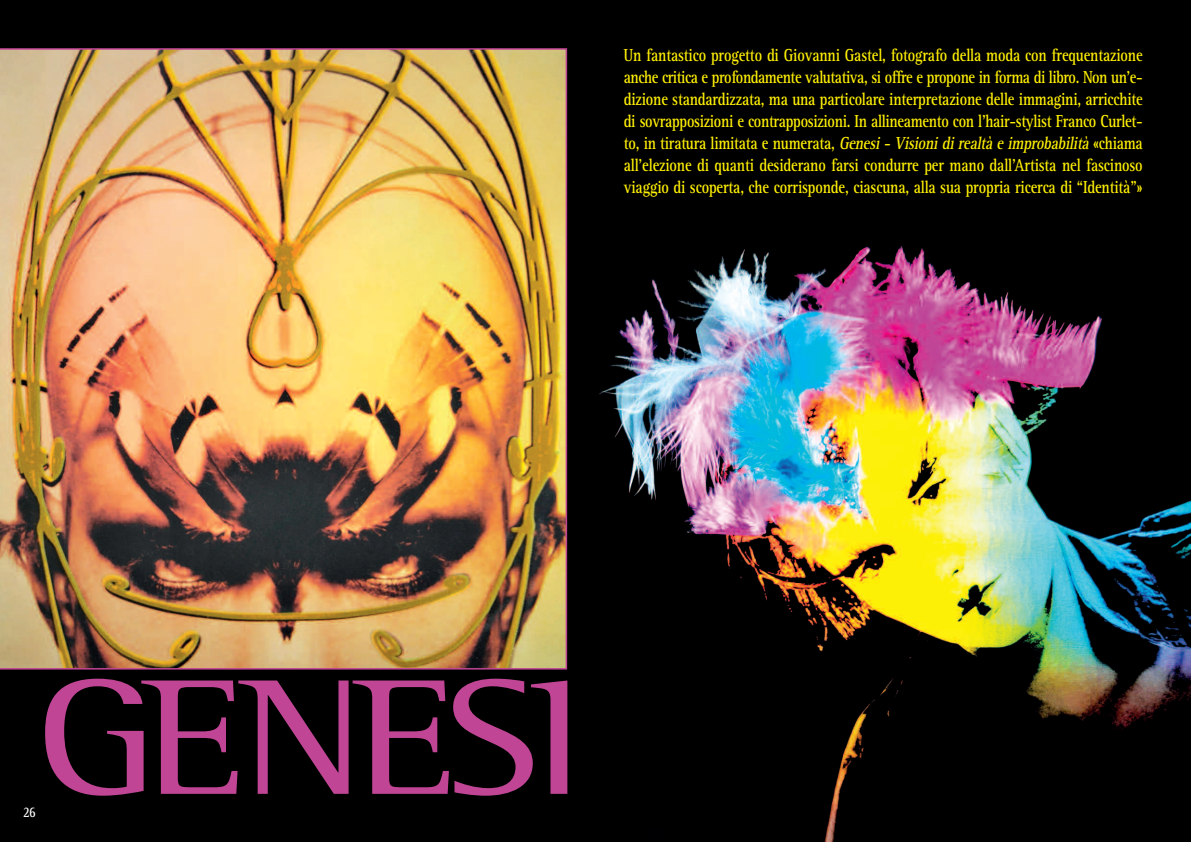
<style>
.page{position:relative;width:1191px;height:842px;background:#fff}
.page>*{position:absolute;margin:0;border:0;box-sizing:border-box;transform-origin:0 0}
.t1{font:168.4px "Rotis Semi Serif";letter-spacing:-.06em;color:#c04595;scale:1.15 1}
.t2{font:700 18px/22px "Rotis Serif";letter-spacing:-.01em;color:#fff101;text-align:justify;scale:.8 1}
.t3{font:700 15px "Rotis Semi Serif";color:#fff;scale:.8 1}
.s1{font-style:italic}
</style>
<div class="page">
<div style="left:0;top:0;width:609px;height:842px;background:#000001"></div>
<img style="left:599px;top:0;width:592px;height:842px">
<img style="left:0;top:48px;width:567px;height:621px">
<p class="t2" style="left:624px;top:46px;width:650px">Un fantastico progetto di Giovanni Gastel, fotografo della moda con frequentazione anche critica e profondamente valutativa, si offre e propone in forma di libro. Non un’e&shy;dizione standardizzata, ma una particolare interpretazione delle immagini, arricchite di sovrapposizioni e contrapposizioni. In allineamento con l’hair-stylist Franco Curlet&shy;to, in tiratura limitata e numerata, <span class="s1">Genesi - Visioni di realtà e improbabilità</span> «chiama all’elezione di quanti desiderano farsi condurre per mano dall’Artista nel fascinoso viaggio di scoperta, che corrisponde, ciascuna, alla sua propria ricerca di “Identità”»</p>
<p class="t3" style="left:23px;top:806px;width:17px">26</p>
<h1 class="t1" style="left:37px;top:680px;width:478px">GENESI</h1>
</div>
